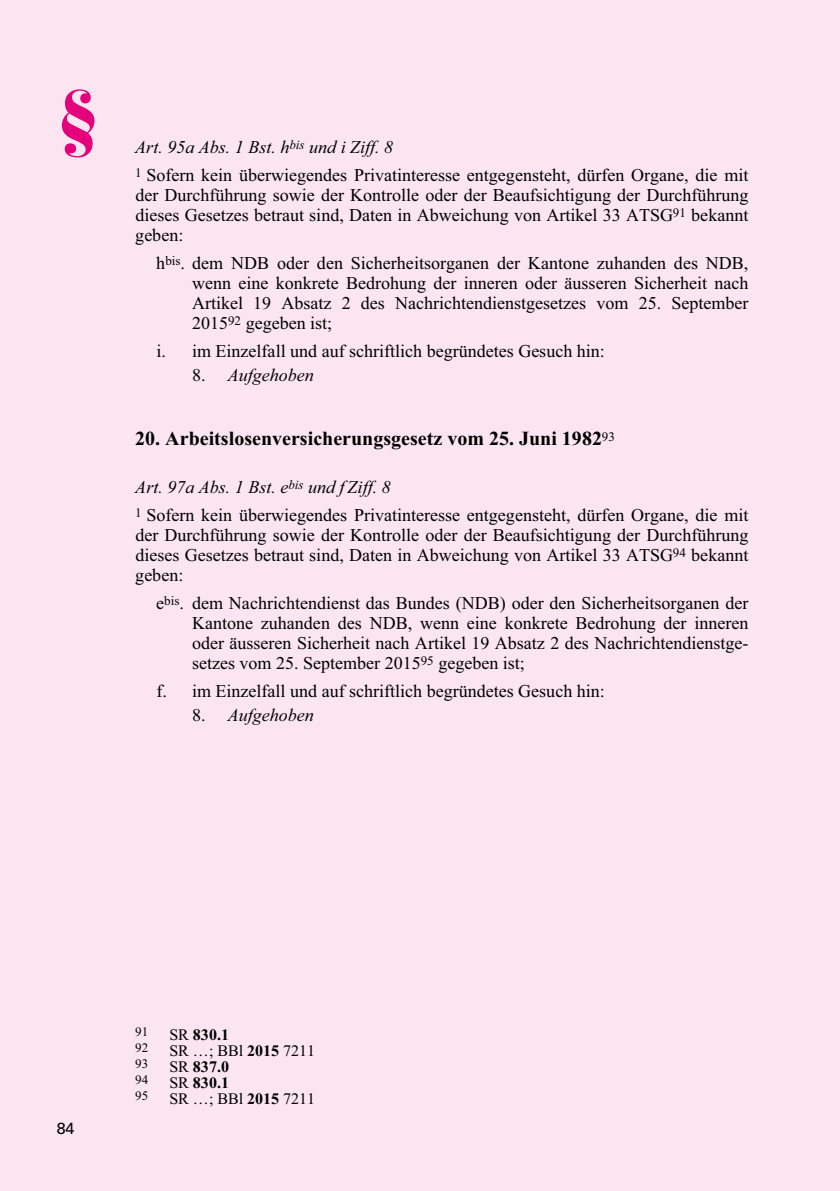
<style>
.page{position:relative;width:840px;height:1191px;background:#fff}
.page>*{position:absolute;margin:0;border:0;box-sizing:border-box;transform-origin:0 0}
.t1{font:900 70px "Bauer Bodoni";color:#e5007c}
.t2{font:700 20px "Times New Roman";color:#000}
.t3{font:18px/20px "Times New Roman";color:#000;text-align:justify}
.t4{font:italic 18px "Times New Roman";color:#000}
.t5{font:16px "Times New Roman";color:#000}
.t6{font:700 16px "Times New Roman";color:#000}
.t7{font:16px "Univers";color:#000}
.t8{font:13px "Times New Roman";color:#000}
.s1{font-style:normal}
.s2{font-weight:400}
.s3{font-weight:700}
</style>
<div class="page">
<div style="left:0;top:0;width:839px;height:1191px;background:#fbe5f0"></div>
<h1 class="t1" style="left:57px;top:73px;width:44px">§</h1>
<h5 class="t4" style="left:135px;top:134px;width:259px">Art. 95a Abs. 1 Bst. h<sup>bis</sup> und i Ziff. 8</h5>
<p class="t3" style="left:135px;top:164px;width:614px"><sup>1</sup> Sofern kein überwiegendes Privatinteresse entgegensteht, dürfen Organe, die mit der Durchführung sowie der Kontrolle oder der Beaufsichtigung der Durchführung dieses Gesetzes betraut sind, Daten in Abweichung von Artikel 33 ATSG<sup>91</sup> bekannt geben:</p>
<p class="t3" style="left:192px;top:253px;width:557px;text-indent:-36px">h<sup>bis</sup>. dem NDB oder den Sicherheitsorganen der Kantone zuhanden des NDB, wenn eine konkrete Bedrohung der inneren oder äusseren Sicherheit nach Artikel 19 Absatz 2 des Nachrichtendienstgesetzes vom 25. September 2015<sup>92</sup> gegeben ist;</p>
<p class="t3" style="left:156px;top:340px;width:450px">i. im Einzelfall und auf schriftlich begründetes Gesuch hin:</p>
<p class="t4" style="left:192px;top:362px;width:123px"><span class="s1">8.</span> Aufgehoben</p>
<h4 class="t2" style="left:135px;top:424px;width:481px">20. Arbeitslosenversicherungsgesetz vom 25. Juni 1982<sup>93</sup></h4>
<h5 class="t4" style="left:135px;top:474px;width:257px">Art. 97a Abs. 1 Bst. e<sup>bis</sup> und f Ziff. 8</h5>
<p class="t3" style="left:135px;top:505px;width:614px"><sup>1</sup> Sofern kein überwiegendes Privatinteresse entgegensteht, dürfen Organe, die mit der Durchführung sowie der Kontrolle oder der Beaufsichtigung der Durchführung dieses Gesetzes betraut sind, Daten in Abweichung von Artikel 33 ATSG bekannt geben:</p>
<p class="t8" style="left:672px;top:544px;width:15px">94</p>
<p class="t3" style="left:156px;top:592px;width:593px;text-align:right">e<sup>bis</sup>. dem Nachrichtendienst das Bundes (NDB) oder den Sicherheitsorganen der<br>Kantone zuhanden des NDB, wenn eine konkrete Bedrohung der inneren</p>
<p class="t3" style="left:192px;top:653px;width:334px">setzes vom 25. September 2015<sup>95</sup> gegeben ist;</p>
<p class="t3" style="left:156px;top:680px;width:450px">f. im Einzelfall und auf schriftlich begründetes Gesuch hin:</p>
<p class="t4" style="left:192px;top:702px;width:123px"><span class="s1">8.</span> Aufgehoben</p>
<p class="t3" style="left:192px;top:632px;width:557px">oder äusseren Sicherheit nach Artikel 19 Absatz 2 des Nachrichtendienstge-</p>
<p class="t7" style="left:57px;top:1119px;width:19px">84</p>
<p class="t8" style="left:135px;top:1022px;width:15px">91</p>
<p class="t6" style="left:169px;top:1023px;width:61px"><span class="s2">SR</span> 830.1</p>
<p class="t8" style="left:135px;top:1038px;width:15px">92</p>
<p class="t5" style="left:169px;top:1039px;width:147px">SR …; BBl <span class="s3">2015</span> 7211</p>
<p class="t8" style="left:135px;top:1054px;width:15px">93</p>
<p class="t6" style="left:169px;top:1055px;width:61px"><span class="s2">SR</span> 837.0</p>
<p class="t8" style="left:135px;top:1070px;width:15px">94</p>
<p class="t6" style="left:169px;top:1071px;width:61px"><span class="s2">SR</span> 830.1</p>
<p class="t8" style="left:135px;top:1086px;width:15px">95</p>
<p class="t5" style="left:169px;top:1087px;width:147px">SR …; BBl <span class="s3">2015</span> 7211</p>
</div>
